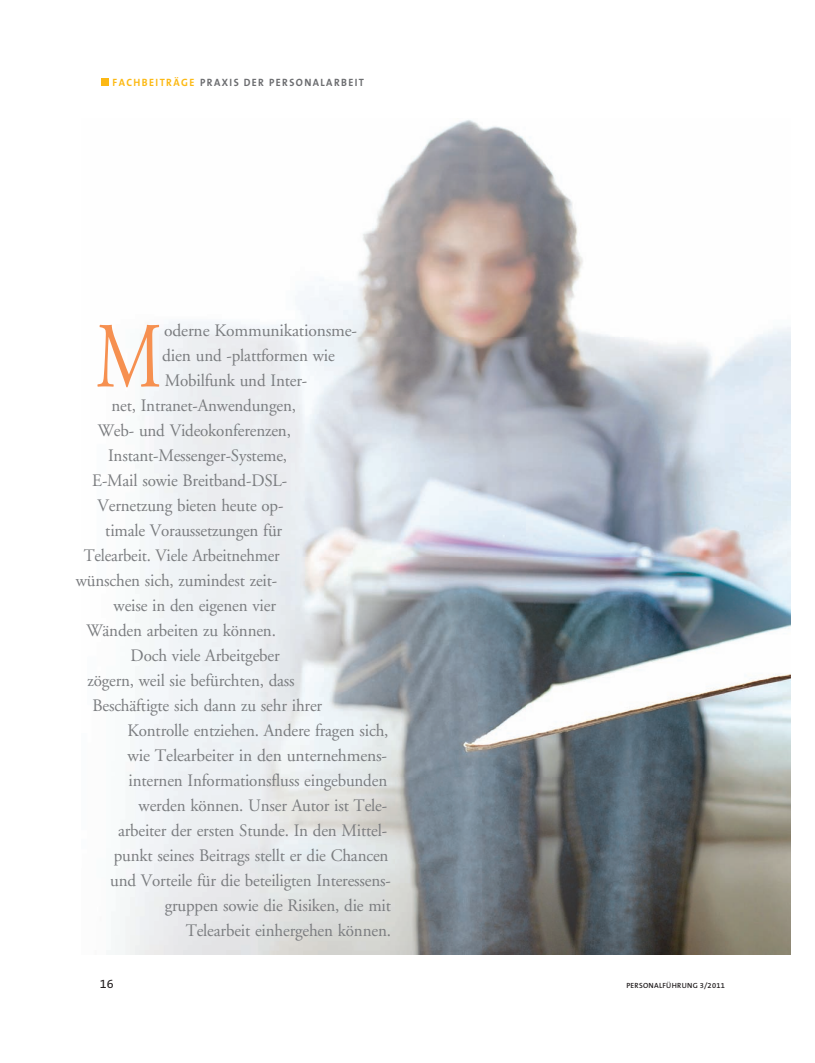
<style>
.page{position:relative;width:815px;height:1063px;background:#fff}
.page>*{position:absolute;margin:0;border:0;box-sizing:border-box;transform-origin:0 0}
.t1{font:92.88px "Adobe Garamond";color:#f69050;scale:.78 1}
.t2{font:17.5px "Adobe Garamond";letter-spacing:-.01em;color:#7a7c7f}
.t3{font:17.5px "Adobe Garamond";letter-spacing:-.01em;color:#7a7c7f;scale:.95 1}
.t4{font:12.5px "The Sans B5 Plain";color:#231f20}
.t5{font:700 10.62px "The Sans B7";letter-spacing:.14em;color:#6c6d70;scale:.95 1}
.t6{font:600 7.5px "The Sans B6";letter-spacing:.035em;color:#231f20}
.s1{color:#fcb914}
</style>
<div class="page">
<div style="left:101px;top:79px;width:7px;height:7px;background:#fcb814"></div>
<img style="left:115px;top:120px;width:675px;height:834px">
<p class="t5" style="left:113px;top:78px;width:266px"><span class="s1">FACHBEITRÄGE</span> PRAXIS DER PERSONALARBEIT</p>
<p class="t2" style="left:164px;top:324px;width:195px">oderne Kommunikations me -</p>
<p class="t2" style="left:162px;top:349px;width:174px">dien und -platt for men wie</p>
<p class="t2" style="left:165px;top:374px;width:144px">Mobilfunk und Inter-</p>
<p class="t2" style="left:111px;top:399px;width:186px">net, Intranet-Anwendungen,</p>
<p class="t2" style="left:98px;top:424px;width:195px">Web- und Videokonferenzen,</p>
<p class="t2" style="left:108px;top:449px;width:181px">Instant-Messenger-Systeme,</p>
<p class="t2" style="left:92px;top:474px;width:196px">E-Mail sowie Breitband-DSL-</p>
<p class="t2" style="left:98px;top:499px;width:187px">Vernetzung bieten heute op-</p>
<p class="t2" style="left:105px;top:524px;width:178px">timale Voraussetzungen für</p>
<p class="t3" style="left:84px;top:549px;width:208px">Telearbeit. Viele Arbeitnehmer</p>
<p class="t2" style="left:76px;top:574px;width:203px">wünschen sich, zumindest zeit-</p>
<p class="t2" style="left:114px;top:599px;width:164px">weise in den eigenen vier</p>
<p class="t2" style="left:86px;top:624px;width:191px">Wänden arbeiten zu können.</p>
<p class="t2" style="left:131px;top:649px;width:151px">Doch viele Arbeitgeber</p>
<p class="t2" style="left:87px;top:674px;width:209px">zögern, weil sie befürchten, dass</p>
<p class="t2" style="left:92px;top:699px;width:231px">Be schäftigte sich dann zu sehr ihrer</p>
<p class="t2" style="left:128px;top:724px;width:262px">Kontrolle entziehen. Andere fragen sich,</p>
<p class="t2" style="left:127px;top:749px;width:261px">wie Telearbeiter in den unternehmens -</p>
<p class="t2" style="left:129px;top:774px;width:260px">internen Informationsfluss eingebunden</p>
<p class="t2" style="left:139px;top:799px;width:250px">werden können. Unser Autor ist Tele-</p>
<p class="t2" style="left:118px;top:824px;width:271px">arbeiter der ersten Stunde. In den Mittel -</p>
<p class="t2" style="left:114px;top:849px;width:276px">punkt seines Beitrags stellt er die Chancen</p>
<p class="t2" style="left:110px;top:874px;width:282px">und Vorteile für die beteiligten Interessens-</p>
<p class="t2" style="left:165px;top:899px;width:228px">gruppen sowie die Risiken, die mit</p>
<p class="t2" style="left:186px;top:924px;width:207px">Telearbeit einhergehen können.</p>
<h1 class="t1" style="left:96px;top:320px;width:86px">M</h1>
<p class="t4" style="left:100px;top:979px;width:15px">16</p>
<p class="t6" style="left:626px;top:983px;width:100px">PERSONALFÜHRUNG 3/2011</p>
</div>
